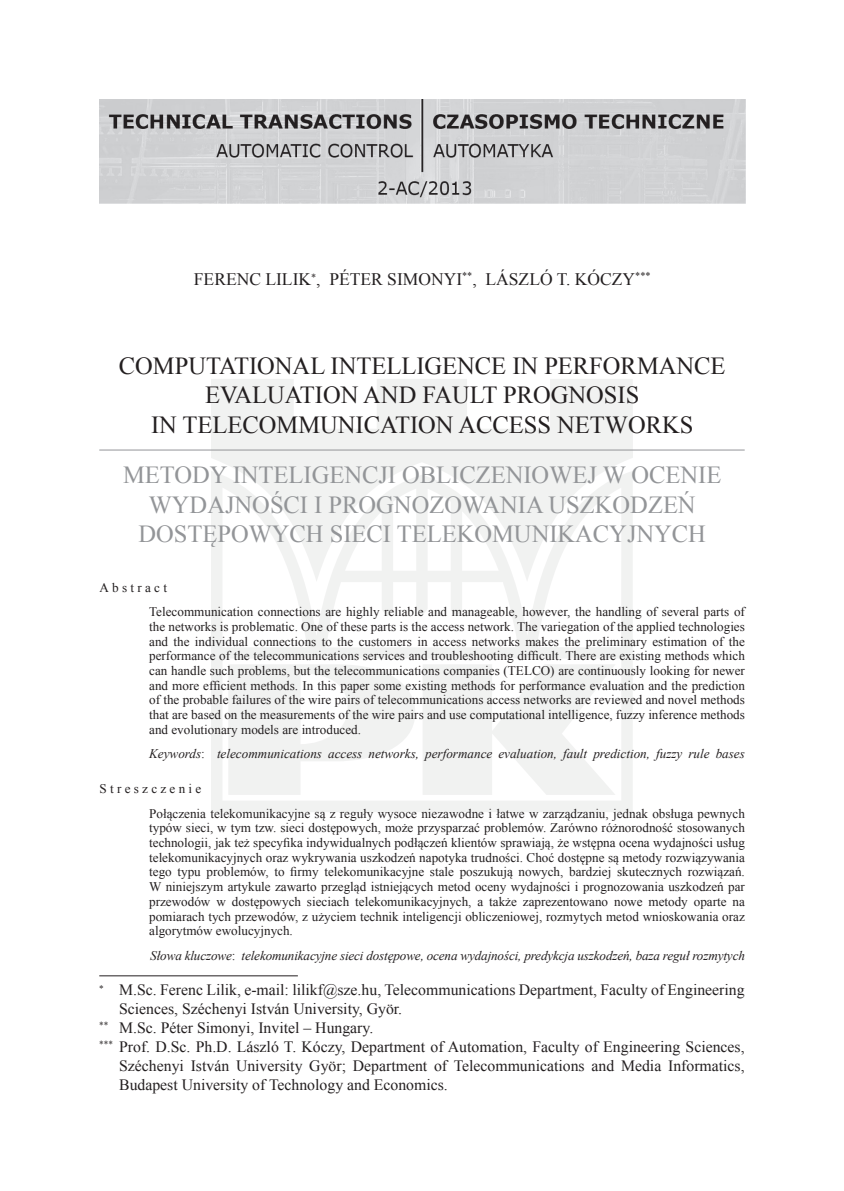
<style>
.page{position:relative;width:844px;height:1191px;background:#fff}
.page>*{position:absolute;margin:0;border:0;box-sizing:border-box;transform-origin:0 0}
.t1{font:24.5px/29.4px "Times New Roman";color:#939598;text-align:center}
.t2{font:24.5px/29.4px "Times New Roman";color:#231f20;text-align:center}
.t3{font:17.5px "Times New Roman";color:#231f20}
.t4{font:15.75px "Times New Roman";color:#231f20}
.t5{font:13.12px/14.7px "Times New Roman";color:#231f20}
.t6{font:italic 13.12px "Times New Roman";letter-spacing:-.01em;color:#231f20}
.s1{font-style:normal}
</style>
<div class="page">
<svg style="left:211px;top:379px;width:421px;height:433px;fill:#f1f2f1"></svg>
<hr style="left:99px;top:975px;width:199px;height:1px;background:#231f20">
<hr style="left:99px;top:449px;width:645px;height:1px;background:#939598">
<img style="left:99px;top:99px;width:646px;height:105px">
<h2 class="t3" style="left:194px;top:267px;width:458px">FERENC LILIK∗, PÉTER SIMONYI<sup>**</sup>, LÁSZLÓ T. KÓCZY<sup>***</sup></h2>
<h1 class="t2" style="left:119px;top:351px;width:608px">COMPUTATIONAL INTELLIGENCE IN PERFORMANCE<br>EVALUATION AND FAULT PROGNOSIS<br>IN TELECOMMUNICATION ACCESS NETWORKS</h1>
<h1 class="t1" style="left:123px;top:460px;width:599px">METODY INTELIGENCJI OBLICZENIOWEJ W OCENIE<br>WYDAJNOŚCI I PROGNOZOWANIA USZKODZEŃ<br>DOSTĘPOWYCH SIECI TELEKOMUNIKACYJNYCH</h1>
<p class="t5" style="left:149px;top:574px;width:597px;line-height:24.7px;text-indent:-50px">Abstract<br>Telecommunication connections are highly reliable and manageable, however, the handling of several parts of</p>
<p class="t5" style="left:149px;top:619px;width:597px;text-align:justify">the networks is problematic. One of these parts is the access network. The variegation of the applied technologies and the individual connections to the customers in access networks makes the preliminary estimation of the performance of the telecommunications services and troubleshooting difficult. There are existing methods which can handle such problems, but the telecommunications companies (TELCO) are continuously looking for newer and more efficient methods. In this paper some existing methods for performance evaluation and the prediction of the probable failures of the wire pairs of telecommunications access networks are reviewed and novel methods that are based on the measurements of the wire pairs and use computational intelligence, fuzzy inference methods and evolutionary models are introduced.</p>
<p class="t6" style="left:149px;top:745px;width:597px">Keywords<span class="s1">:</span> telecommunications access networks, performance evaluation, fault prediction, fuzzy rule bases</p>
<p class="t5" style="left:149px;top:776px;width:597px;line-height:24.7px;text-indent:-50px">Streszczenie<br>Połączenia telekomunikacyjne są z reguły wysoce niezawodne i łatwe w zarządzaniu, jednak obsługa pewnych</p>
<p class="t5" style="left:149px;top:820px;width:597px;text-align:justify">typów sieci, w tym tzw. sieci dostępowych, może przysparzać problemów. Zarówno różnorodność stosowanych technologii, jak też specyfika indywidualnych podłączeń klientów sprawiają, że wstępna ocena wydajności usług telekomunikacyjnych oraz wykrywania uszkodzeń napotyka trudności. Choć dostępne są metody rozwiązywania tego typu problemów, to firmy telekomunikacyjne stale poszukują nowych, bardziej skutecznych rozwiązań.<br>W niniejszym artykule zawarto przegląd istniejących metod oceny wydajności i prognozowania uszkodzeń par przewodów w dostępowych sieciach telekomunikacyjnych, a także zaprezentowano nowe metody oparte na pomiarach tych przewodów, z użyciem technik inteligencji obliczeniowej, rozmytych metod wnioskowania oraz algorytmów ewolucyjnych.</p>
<p class="t6" style="left:150px;top:946px;width:596px">Słowa kluczowe<span class="s1">:</span> telekomunikacyjne sieci dostępowe, ocena wydajności, predykcja uszkodzeń, baza reguł rozmytych</p>
<p class="t4" style="left:99px;top:979px;width:646px">∗ M.Sc. Ferenc Lilik, e-mail: lilikf@sze.hu, Telecommunications Department, Faculty of Engineering</p>
<p class="t4" style="left:119px;top:998px;width:284px">Sciences, Széchenyi István University, Györ.</p>
<p class="t4" style="left:99px;top:1017px;width:275px"><sup>**</sup> M.Sc. Péter Simonyi, Invitel – Hungary.</p>
<p class="t4" style="left:99px;top:1036px;width:646px"><sup>***</sup> Prof. D.Sc. Ph.D. László T. Kóczy, Department of Automation, Faculty of Engineering Sciences,</p>
<p class="t4" style="left:119px;top:1055px;width:627px">Széchenyi István University Györ; Department of Telecommunications and Media Informatics,</p>
<p class="t4" style="left:119px;top:1074px;width:330px">Budapest University of Technology and Economics.</p>
</div>
